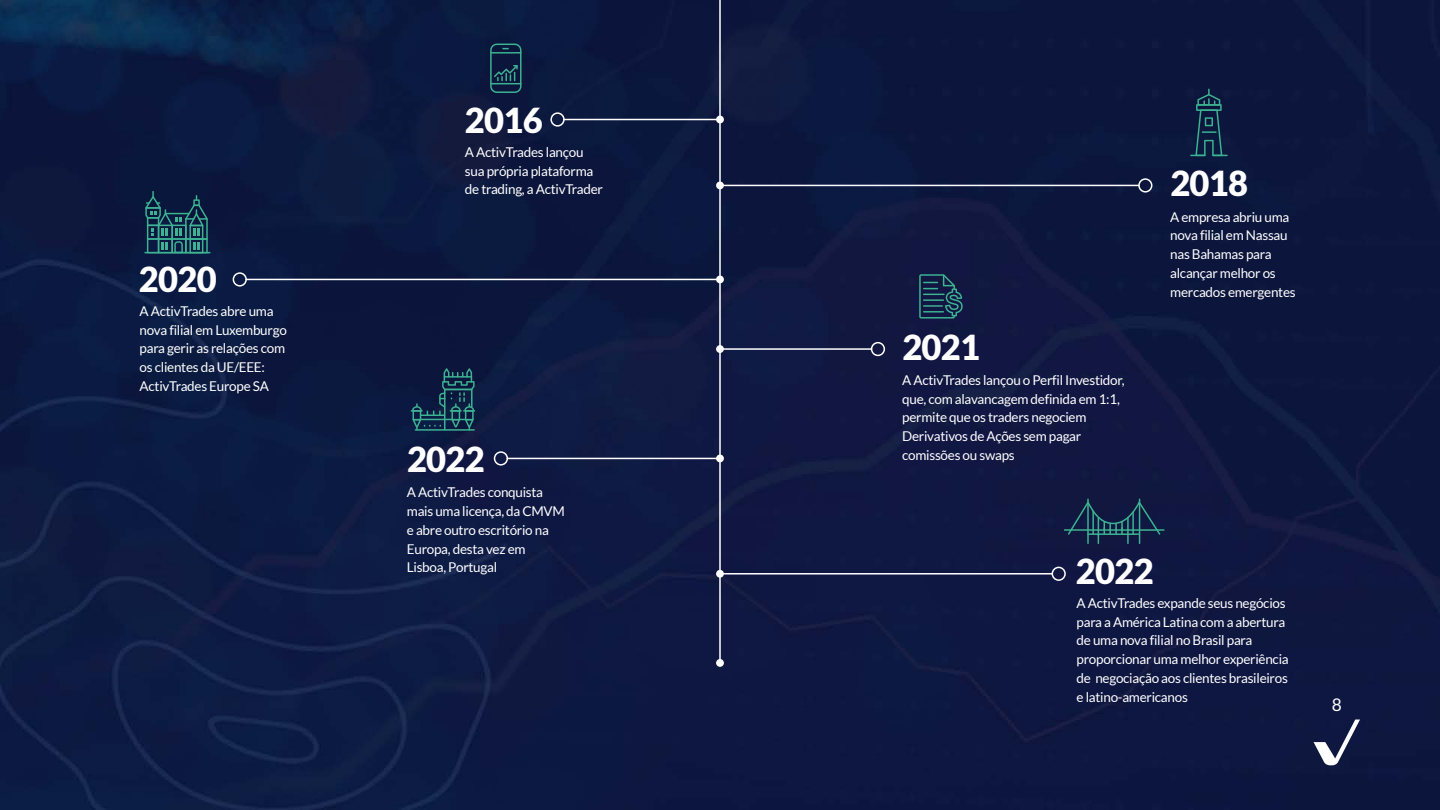
<style>
.page{position:relative;width:1440px;height:810px;background:#0d1742}
.page>*{position:absolute;margin:0;border:0;box-sizing:border-box;transform-origin:0 0}
.t1{font:900 34.42px "Lato";letter-spacing:-.02em;color:#fff}
.t2{font:17.4px "Lato";color:#fff}
.t3{font:13.5px/18.8px "Lato";letter-spacing:-.02em;color:#fff}
</style>
<div class="page">
<hr style="left:144px;top:252px;width:67px;height:1px;background:#3db392">
<svg style="left:145px;top:191px;width:63px;height:61px;background:#1a4858"></svg>
<hr style="left:415px;top:429px;width:60px;height:2px;background:#3db392">
<svg style="left:411px;top:368px;width:64px;height:62px;background:#163950"></svg>
<svg style="left:1190px;top:89px;width:38px;height:67px;background:#14334c"></svg>
<hr style="left:1139px;top:499px;width:1px;height:45px;background:#3db392">
<hr style="left:1087px;top:499px;width:2px;height:45px;background:#3db392">
<svg style="left:1064px;top:502px;width:101px;height:42px;background:#18314e"></svg>
<hr style="left:719px;top:0;width:2px;height:661px;background:#fff">
<div style="left:550px;top:112px;width:15px;height:15px;border:2px solid #fff;border-radius:50%"></div>
<div style="left:716px;top:116px;width:8px;height:7px;background:#fff;border-radius:50%"></div>
<hr style="left:564px;top:119px;width:156px;height:1px;background:#fff">
<div style="left:494px;top:451px;width:14px;height:15px;border:2px solid #fff;border-radius:50%"></div>
<div style="left:716px;top:455px;width:8px;height:7px;background:#fff;border-radius:50%"></div>
<hr style="left:507px;top:458px;width:213px;height:1px;background:#fff">
<div style="left:1138px;top:178px;width:14px;height:15px;border:2px solid #fff;border-radius:50%"></div>
<div style="left:716px;top:182px;width:8px;height:7px;background:#fff;border-radius:50%"></div>
<hr style="left:720px;top:185px;width:419px;height:1px;background:#fff">
<div style="left:1052px;top:567px;width:14px;height:14px;border:2px solid #fff;border-radius:50%"></div>
<div style="left:716px;top:570px;width:8px;height:8px;background:#fff;border-radius:50%"></div>
<hr style="left:720px;top:573px;width:332px;height:2px;background:#fff">
<div style="left:871px;top:342px;width:14px;height:14px;border:2px solid #fff;border-radius:50%"></div>
<div style="left:716px;top:345px;width:8px;height:8px;background:#fff;border-radius:50%"></div>
<hr style="left:720px;top:348px;width:152px;height:2px;background:#fff">
<div style="left:233px;top:272px;width:14px;height:15px;border:2px solid #fff;border-radius:50%"></div>
<div style="left:716px;top:276px;width:8px;height:7px;background:#fff;border-radius:50%"></div>
<hr style="left:246px;top:279px;width:474px;height:1px;background:#fff">
<div style="left:716px;top:659px;width:8px;height:8px;background:#fff;border-radius:50%"></div>
<svg style="left:490px;top:44px;width:32px;height:49px;background:#183d52"></svg>
<svg style="left:919px;top:274px;width:44px;height:45px;background:#1d4057"></svg>
<svg style="left:1314px;top:720px;width:46px;height:45px"></svg>
<h1 class="t1" style="left:139px;top:259px;width:79px">2020</h1>
<p class="t3" style="left:140px;top:302px;width:149px">A ActivTrades abre uma nova filial em Luxemburgo para gerir as relações com os clientes da UE/EEE:<br>ActivTrades Europe SA</p>
<h1 class="t1" style="left:465px;top:100px;width:79px">2016</h1>
<p class="t3" style="left:465px;top:143px;width:139px">A ActivTrades lançou sua própria plataforma de trading, a ActivTrader</p>
<h1 class="t1" style="left:407px;top:439px;width:79px">2022</h1>
<p class="t3" style="left:407px;top:483px;width:160px">A ActivTrades conquista mais uma licença, da CMVM e abre outro escritório na<br>Europa, desta vez em<br>Lisboa, Portugal</p>
<h1 class="t1" style="left:902px;top:327px;width:79px">2021</h1>
<p class="t3" style="left:902px;top:371px;width:224px">A ActivTrades lançou o Perfil Investidor, que, com alavancagem definida em 1:1, permite que os traders negociem<br>Derivativos de Ações sem pagar comissões ou swaps</p>
<h1 class="t1" style="left:1170px;top:164px;width:79px">2018</h1>
<p class="t3" style="left:1170px;top:207px;width:127px">A empresa abriu uma nova filial em Nassau nas Bahamas para alcançar melhor os mercados emergentes</p>
<h1 class="t1" style="left:1076px;top:551px;width:79px">2022</h1>
<p class="t3" style="left:1077px;top:594px;width:214px">A ActivTrades expande seus negócios para a América Latina com a abertura de uma nova filial no Brasil para proporcionar uma melhor experiência de negociação aos clientes brasileiros e latino-americanos</p>
<p class="t2" style="left:1332px;top:695px;width:12px">8</p>
</div>
